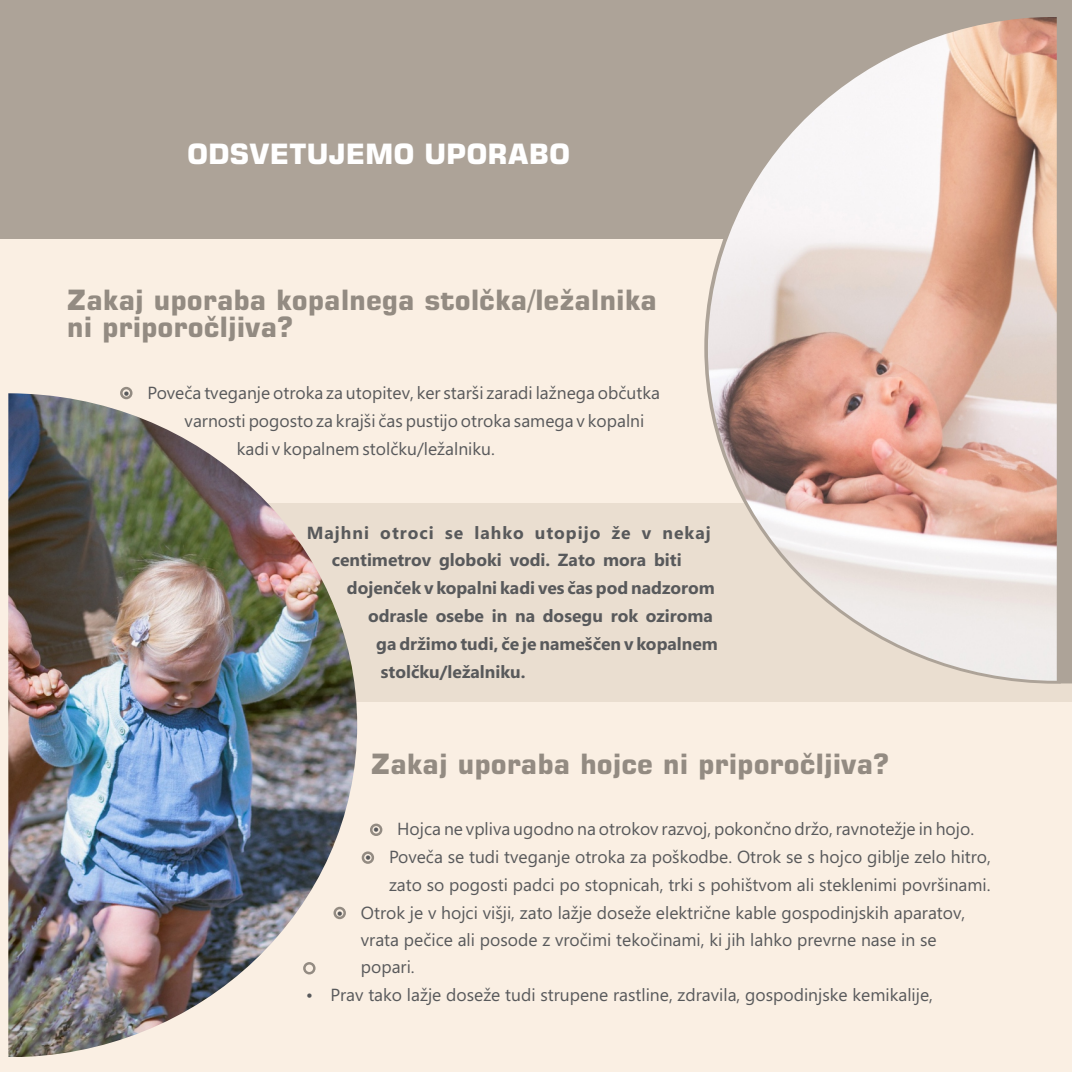
<style>
.page{position:relative;width:1072px;height:1072px;background:#fff}
.page>*{position:absolute;margin:0;border:0;box-sizing:border-box;transform-origin:0 0}
.t1{font:700 28px/27.3px "Square 721 BT";color:#938b82}
.t2{font:700 28px "Square 721 BT";color:#fff}
.t3{font:17.5px "Segoe UI";color:#58595b}
.t4{font:700 17.5px/27.3px "Segoe UI";color:#58595b;text-align:center}
</style>
<div class="page">
<div style="left:0;top:0;width:1071px;height:1071px;background:#faefe3"></div>
<div style="left:0;top:0;width:1071px;height:238px;background:#ada398"></div>
<div style="left:8px;top:503px;width:1063px;height:198px;background:#eaded0"></div>
<div style="left:120px;top:387px;width:12px;height:12px;border:2px solid #938b82;border-radius:50%"></div>
<svg style="left:700px;top:17px;width:359px;height:667px"></svg>
<img style="left:708px;top:17px;width:348px;height:663px">
<img style="left:8px;top:393px;width:349px;height:663px">
<div style="left:1059px;top:238px;width:12px;height:446px;background:#ada398"></div>
<div style="left:362px;top:851px;width:12px;height:12px;border:2px solid #938b82;border-radius:50%"></div>
<div style="left:370px;top:823px;width:12px;height:13px;border:2px solid #938b82;border-radius:50%"></div>
<div style="left:333px;top:906px;width:13px;height:13px;border:2px solid #938b82;border-radius:50%"></div>
<div style="left:303px;top:962px;width:12px;height:12px;border:2px solid #938b82;border-radius:50%"></div>
<svg style="left:338px;top:911px;width:4px;height:4px"></svg>
<svg style="left:307px;top:993px;width:4px;height:5px"></svg>
<h1 class="t2" style="left:187px;top:142px;width:385px">ODSVETUJEMO UPORABO</h1>
<h1 class="t1" style="left:67px;top:288px;width:591px">Zakaj uporaba kopalnega stolčka/ležalnika ni priporočljiva?</h1>
<p class="t3" style="left:147px;top:386px;width:514px">Poveča tveganje otroka za utopitev, ker starši zaradi lažnega občutka</p>
<p class="t3" style="left:185px;top:414px;width:461px">varnosti pogosto za krajši čas pustijo otroka samega v kopalni</p>
<p class="t3" style="left:237px;top:442px;width:260px">kadi v kopalnem stolčku/ležalniku.</p>
<p class="t4" style="left:307px;top:520px;width:405px">Majhni otroci se lahko utopijo že v nekaj centimetrov globoki vodi. Zato mora biti</p>
<p class="t4" style="left:347px;top:576px;width:369px">dojenček v kopalni kadi ves čas pod nadzorom</p>
<p class="t4" style="left:368px;top:604px;width:346px">odrasle osebe in na dosegu rok oziroma</p>
<p class="t4" style="left:376px;top:632px;width:343px">ga držimo tudi, če je nameščen v kopalnem</p>
<p class="t4" style="left:381px;top:660px;width:146px">stolčku/ležalniku.</p>
<h1 class="t1" style="left:371px;top:752px;width:520px">Zakaj uporaba hojce ni priporočljiva?</h1>
<p class="t3" style="left:397px;top:822px;width:578px">Hojca ne vpliva ugodno na otrokov razvoj, pokončno držo, ravnotežje in hojo.</p>
<p class="t3" style="left:389px;top:850px;width:603px">Poveča se tudi tveganje otroka za poškodbe. Otrok se s hojco giblje zelo hitro,</p>
<p class="t3" style="left:389px;top:877px;width:603px">zato so pogosti padci po stopnicah, trki s pohištvom ali steklenimi površinami.</p>
<p class="t3" style="left:361px;top:905px;width:606px">Otrok je v hojci višji, zato lažje doseže električne kable gospodinjskih aparatov,</p>
<p class="t3" style="left:361px;top:933px;width:577px">vrata pečice ali posode z vročimi tekočinami, ki jih lahko prevrne nase in se</p>
<p class="t3" style="left:361px;top:960px;width:55px">popari.</p>
<p class="t3" style="left:330px;top:988px;width:604px">Prav tako lažje doseže tudi strupene rastline, zdravila, gospodinjske kemikalije,</p>
</div>
